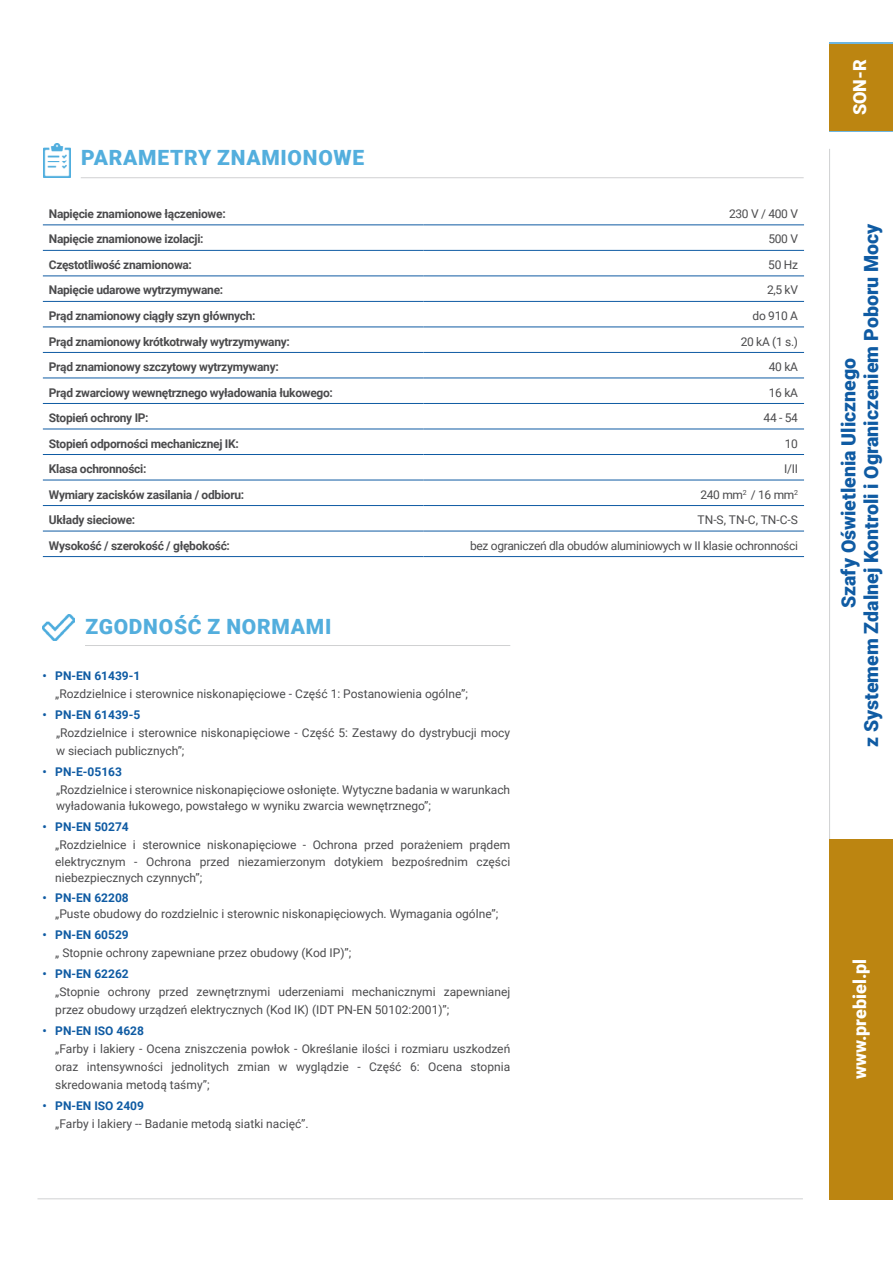
<style>
.page{position:relative;width:893px;height:1263px;background:#fff}
.page>*{position:absolute;margin:0;border:0;box-sizing:border-box;transform-origin:0 0}
.t1{font:900 21px "Roboto";letter-spacing:.035em;color:#53aedd}
.t2{font:900 19.5px/22.5px "Roboto";color:#0f5ba3;text-align:center}
.t3{font:900 18px "Roboto";color:#fff}
.t4{font:12px/18px "Roboto";color:#4b4b4d}
.t5{font:700 12px "Roboto";letter-spacing:-.025em;color:#4b4b4d}
.t6{font:700 12px "Roboto";color:#0f5ba3}
.t7{font:12px "Roboto";letter-spacing:-.025em;color:#4b4b4d}
</style>
<div class="page">
<hr style="left:829px;top:149px;width:1px;height:1050px;background:#d0d1d2">
<div style="left:829px;top:43px;width:64px;height:89px;background:#6eb6e1"></div>
<div style="left:829px;top:44px;width:64px;height:87px;background:#bc8511"></div>
<div style="left:829px;top:839px;width:64px;height:360px;background:#bc8511"></div>
<hr style="left:423px;top:224px;width:381px;height:1px;background:#0f5ba3">
<hr style="left:423px;top:250px;width:381px;height:1px;background:#0f5ba3">
<hr style="left:423px;top:275px;width:381px;height:1px;background:#0f5ba3">
<hr style="left:423px;top:301px;width:381px;height:1px;background:#0f5ba3">
<hr style="left:423px;top:327px;width:381px;height:1px;background:#0f5ba3">
<hr style="left:423px;top:352px;width:381px;height:1px;background:#0f5ba3">
<hr style="left:423px;top:378px;width:381px;height:1px;background:#0f5ba3">
<hr style="left:423px;top:403px;width:381px;height:1px;background:#0f5ba3">
<hr style="left:423px;top:429px;width:381px;height:1px;background:#0f5ba3">
<hr style="left:423px;top:454px;width:381px;height:1px;background:#0f5ba3">
<hr style="left:423px;top:480px;width:381px;height:1px;background:#0f5ba3">
<hr style="left:423px;top:505px;width:381px;height:1px;background:#0f5ba3">
<hr style="left:43px;top:224px;width:380px;height:1px;background:#0f5ba3">
<hr style="left:43px;top:250px;width:380px;height:1px;background:#0f5ba3">
<hr style="left:43px;top:275px;width:380px;height:1px;background:#0f5ba3">
<hr style="left:43px;top:301px;width:380px;height:1px;background:#0f5ba3">
<hr style="left:43px;top:327px;width:380px;height:1px;background:#0f5ba3">
<hr style="left:43px;top:352px;width:380px;height:1px;background:#0f5ba3">
<hr style="left:43px;top:378px;width:380px;height:1px;background:#0f5ba3">
<hr style="left:43px;top:403px;width:380px;height:1px;background:#0f5ba3">
<hr style="left:43px;top:429px;width:380px;height:1px;background:#0f5ba3">
<hr style="left:43px;top:454px;width:380px;height:1px;background:#0f5ba3">
<hr style="left:43px;top:480px;width:380px;height:1px;background:#0f5ba3">
<hr style="left:43px;top:505px;width:380px;height:1px;background:#0f5ba3">
<hr style="left:43px;top:531px;width:380px;height:1px;background:#0f5ba3">
<hr style="left:423px;top:531px;width:381px;height:1px;background:#0f5ba3">
<hr style="left:43px;top:556px;width:380px;height:1px;background:#0f5ba3">
<hr style="left:423px;top:556px;width:381px;height:1px;background:#0f5ba3">
<img style="left:43px;top:144px;width:27px;height:34px">
<hr style="left:81px;top:177px;width:723px;height:1px;background:#d0d1d2">
<img style="left:43px;top:615px;width:32px;height:25px">
<hr style="left:85px;top:645px;width:425px;height:1px;background:#d0d1d2">
<hr style="left:37px;top:1198px;width:766px;height:1px;background:#d0d1d2">
<h1 class="t1" style="left:81px;top:143px;width:285px">PARAMETRY ZNAMIONOWE</h1>
<p class="t5" style="left:49px;top:205px;width:178px">Napięcie znamionowe łączeniowe:</p>
<p class="t4" style="left:729px;top:204px;width:70px">230 V / 400 V</p>
<p class="t5" style="left:49px;top:231px;width:156px">Napięcie znamionowe izolacji:</p>
<p class="t4" style="left:768px;top:230px;width:31px">500 V</p>
<p class="t5" style="left:49px;top:256px;width:145px">Częstotliwość znamionowa:</p>
<p class="t4" style="left:768px;top:255px;width:31px">50 Hz</p>
<p class="t5" style="left:49px;top:282px;width:176px">Napięcie udarowe wytrzymywane:</p>
<p class="t4" style="left:767px;top:281px;width:33px">2,5 kV</p>
<p class="t5" style="left:49px;top:307px;width:208px">Prąd znamionowy ciągły szyn głównych:</p>
<p class="t4" style="left:752px;top:306px;width:47px">do 910 A</p>
<p class="t5" style="left:49px;top:333px;width:243px">Prąd znamionowy krótkotrwały wytrzymywany:</p>
<p class="t4" style="left:741px;top:332px;width:59px">20 kA (1 s.)</p>
<p class="t5" style="left:49px;top:358px;width:231px">Prąd znamionowy szczytowy wytrzymywany:</p>
<p class="t4" style="left:769px;top:357px;width:31px">40 kA</p>
<p class="t5" style="left:49px;top:384px;width:286px">Prąd zwarciowy wewnętrznego wyładowania łukowego:</p>
<p class="t4" style="left:769px;top:383px;width:31px">16 kA</p>
<p class="t5" style="left:49px;top:409px;width:101px">Stopień ochrony IP:</p>
<p class="t4" style="left:764px;top:408px;width:36px">44 - 54</p>
<p class="t5" style="left:49px;top:435px;width:191px">Stopień odporności mechanicznej IK:</p>
<p class="t4" style="left:785px;top:434px;width:15px">10</p>
<p class="t5" style="left:49px;top:460px;width:99px">Klasa ochronności:</p>
<p class="t4" style="left:784px;top:459px;width:15px">I/II</p>
<p class="t5" style="left:49px;top:486px;width:197px">Wymiary zacisków zasilania / odbioru:</p>
<p class="t4" style="left:700px;top:485px;width:99px">240 mm<sup>2</sup> / 16 mm<sup>2</sup></p>
<p class="t5" style="left:49px;top:511px;width:88px">Układy sieciowe:</p>
<p class="t4" style="left:698px;top:510px;width:102px">TN-S, TN-C, TN-C-S</p>
<p class="t5" style="left:49px;top:537px;width:183px">Wysokość / szerokość / głębokość:</p>
<p class="t7" style="left:470px;top:537px;width:330px">bez ograniczeń dla obudów aluminiowych w II klasie ochronności</p>
<h1 class="t1" style="left:85px;top:612px;width:247px">ZGODNOŚĆ Z NORMAMI</h1>
<p class="t6" style="left:43px;top:667px;width:99px">• PN-EN 61439-1</p>
<p class="t4" style="left:55px;top:684px;width:414px">„Rozdzielnice i sterownice niskonapięciowe - Część 1: Postanowienia ogólne”;</p>
<p class="t6" style="left:43px;top:706px;width:99px">• PN-EN 61439-5</p>
<p class="t4" style="left:56px;top:723px;width:456px">„Rozdzielnice i sterownice niskonapięciowe - Część 5: Zestawy do dystrybucji mocy w sieciach publicznych”;</p>
<p class="t6" style="left:43px;top:763px;width:81px">• PN-E-05163</p>
<p class="t4" style="left:56px;top:781px;width:456px;line-height:16.5px">„Rozdzielnice i sterownice niskonapięciowe osłonięte. Wytyczne badania w warunkach wyładowania łukowego, powstałego w wyniku zwarcia wewnętrznego”;</p>
<p class="t6" style="left:43px;top:818px;width:88px">• PN-EN 50274</p>
<p class="t4" style="left:55px;top:836px;width:456px;line-height:16.5px;text-align:justify">„Rozdzielnice i sterownice niskonapięciowe - Ochrona przed porażeniem prądem elektrycznym - Ochrona przed niezamierzonym dotykiem bezpośrednim części niebezpiecznych czynnych”;</p>
<p class="t6" style="left:43px;top:889px;width:88px">• PN-EN 62208</p>
<p class="t4" style="left:55px;top:904px;width:445px">„Puste obudowy do rozdzielnic i sterownic niskonapięciowych. Wymagania ogólne”;</p>
<p class="t6" style="left:43px;top:926px;width:88px">• PN-EN 60529</p>
<p class="t4" style="left:55px;top:943px;width:298px">„ Stopnie ochrony zapewniane przez obudowy (Kod IP)”;</p>
<p class="t6" style="left:43px;top:965px;width:88px">• PN-EN 62262</p>
<p class="t4" style="left:55px;top:982px;width:456px">„Stopnie ochrony przed zewnętrznymi uderzeniami mechanicznymi zapewnianej przez obudowy urządzeń elektrycznych (Kod IK) (IDT PN-EN 50102:2001)”;</p>
<p class="t6" style="left:43px;top:1022px;width:103px">• PN-EN ISO 4628</p>
<p class="t4" style="left:55px;top:1039px;width:456px;text-align:justify">„Farby i lakiery - Ocena zniszczenia powłok - Określanie ilości i rozmiaru uszkodzeń oraz intensywności jednolitych zmian w wyglądzie - Część 6: Ocena stopnia skredowania metodą taśmy”;</p>
<p class="t6" style="left:43px;top:1097px;width:103px">• PN-EN ISO 2409</p>
<p class="t4" style="left:55px;top:1114px;width:255px">„Farby i lakiery -- Badanie metodą siatki nacięć”.</p>
<h3 class="t3" style="left:847px;top:115px;width:58px;rotate:-90deg">SON-R</h3>
<h2 class="t2" style="left:837px;top:747px;width:525px;rotate:-90deg">Szafy Oświetlenia Ulicznego<br>z Systemem Zdalnej Kontroli i Ograniczeniem Poboru Mocy</h2>
<h3 class="t3" style="left:847px;top:1079px;width:122px;rotate:-90deg">www.prebiel.pl</h3>
</div>
